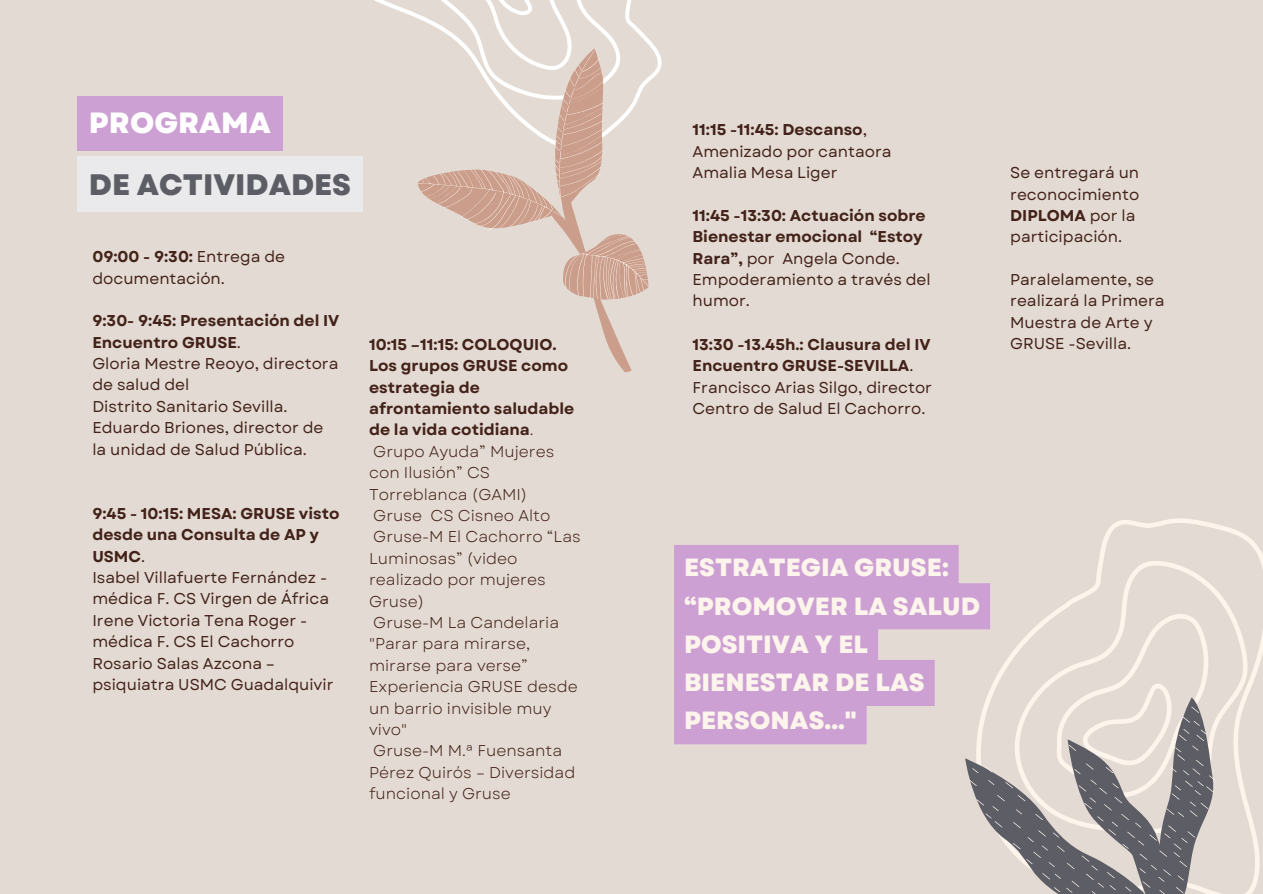
<style>
.page{position:relative;width:1263px;height:894px;background:#fff}
.page>*{position:absolute;margin:0;border:0;box-sizing:border-box;transform-origin:0 0}
.t1{font:800 29.55px "Garet";color:#5d5d65}
.t2{font:800 29.25px "Garet";color:#fff}
.t3{font:800 24.9px/38.2px "Garet";color:#fdf4ec}
.t4{font:15.6px/21.3px "Garet";color:#43221a}
.t5{font:700 15.6px/21.3px "Garet";color:#43221a}
.t6{font:15.6px/21.3px "Garet";color:#43221a}
.s1{font-weight:700}
.s2{font-weight:400}
</style>
<div class="page">
<div style="left:0;top:0;width:1263px;height:893px;background:#e3dbd3"></div>
<svg style="left:1050px;top:518px;width:213px;height:97px"></svg>
<svg style="left:317px;top:0;width:339px;height:157px"></svg>
<div style="left:77px;top:96px;width:206px;height:54px;background:#cda0d4"></div>
<div style="left:77px;top:157px;width:286px;height:55px;background:#eaeaec"></div>
<svg style="left:674px;top:545px;width:316px;height:199px;background:#cfa6d3"></svg>
<svg style="left:938px;top:615px;width:325px;height:129px"></svg>
<svg style="left:957px;top:631px;width:306px;height:262px"></svg>
<svg style="left:396px;top:48px;width:264px;height:293px"></svg>
<p class="t2" style="left:89px;top:102px;width:183px">PROGRAMA</p>
<p class="t1" style="left:89px;top:163px;width:264px">DE ACTIVIDADES</p>
<p class="t4" style="left:92px;top:246px;width:194px"><span class="s1">09:00 - 9:30:</span> Entrega de documentación.</p>
<p class="t5" style="left:92px;top:310px;width:249px">9:30- 9:45: Presentación del IV<br>Encuentro GRUSE<span class="s2">.</span></p>
<p class="t4" style="left:92px;top:353px;width:248px">Gloria Mestre Reoyo, directora de salud del</p>
<p class="t4" style="left:92px;top:396px;width:197px">Distrito Sanitario Sevilla.</p>
<p class="t4" style="left:92px;top:417px;width:233px">Eduardo Briones, director de la unidad de Salud Pública.</p>
<h1 class="t5" style="left:92px;top:502px;width:249px">9:45 - 10:15: MESA: GRUSE visto desde una Consulta de AP y<br>USMC<span class="s2">.</span></h1>
<p class="t4" style="left:92px;top:567px;width:238px">Isabel Villafuerte Fernández - médica F. CS Virgen de África</p>
<p class="t4" style="left:92px;top:609px;width:216px">Irene Victoria Tena Roger - médica F. CS El Cachorro</p>
<p class="t4" style="left:92px;top:652px;width:243px">Rosario Salas Azcona – psiquiatra USMC Guadalquivir</p>
<p class="t5" style="left:369px;top:334px;width:189px">10:15 –11:15: COLOQUIO.</p>
<p class="t5" style="left:369px;top:355px;width:207px">Los grupos GRUSE como estrategia de afrontamiento saludable de la vida cotidiana<span class="s2">.</span></p>
<p class="t6" style="left:369px;top:440px;width:187px">Grupo Ayuda” Mujeres con Ilusión” CS<br>Torreblanca (GAMI)</p>
<p class="t6" style="left:373px;top:505px;width:179px">Gruse CS Cisneo Alto</p>
<p class="t6" style="left:369px;top:526px;width:213px">Gruse-M El Cachorro “Las<br>Luminosas” (video realizado por mujeres<br>Gruse)</p>
<p class="t6" style="left:369px;top:611px;width:210px">Gruse-M La Candelaria "Parar para mirarse, mirarse para verse”<br>Experiencia GRUSE desde un barrio invisible muy vivo"</p>
<p class="t6" style="left:369px;top:740px;width:208px">Gruse-M M.ª Fuensanta<br>Pérez Quirós – Diversidad funcional y Gruse</p>
<p class="t5" style="left:692px;top:119px;width:176px">11:15 -11:45: Descanso<span class="s2">,</span></p>
<p class="t4" style="left:692px;top:141px;width:201px">Amenizado por cantaora<br>Amalia Mesa Liger</p>
<p class="t5" style="left:692px;top:205px;width:240px">11:45 -13:30: Actuación sobre<br>Bienestar emocional “Estoy<br>Rara”, <span class="s2">por Angela Conde.<br>Empoderamiento a través del humor.</span></p>
<p class="t5" style="left:692px;top:334px;width:240px">13:30 -13.45h.: Clausura del IV<br>Encuentro GRUSE-SEVILLA<span class="s2">.</span></p>
<p class="t4" style="left:692px;top:376px;width:241px">Francisco Arias Silgo, director<br>Centro de Salud El Cachorro.</p>
<p class="t4" style="left:1010px;top:162px;width:131px">Se entregará un reconocimiento<br><span class="s1">DIPLOMA</span> por la participación.</p>
<p class="t4" style="left:1010px;top:269px;width:156px">Paralelamente, se realizará la Primera<br>Muestra de Arte y<br>GRUSE -Sevilla.</p>
<h1 class="t3" style="left:684px;top:548px;width:298px">ESTRATEGIA GRUSE: “PROMOVER LA SALUD<br>POSITIVA Y EL<br>BIENESTAR DE LAS<br>PERSONAS..."</h1>
</div>
